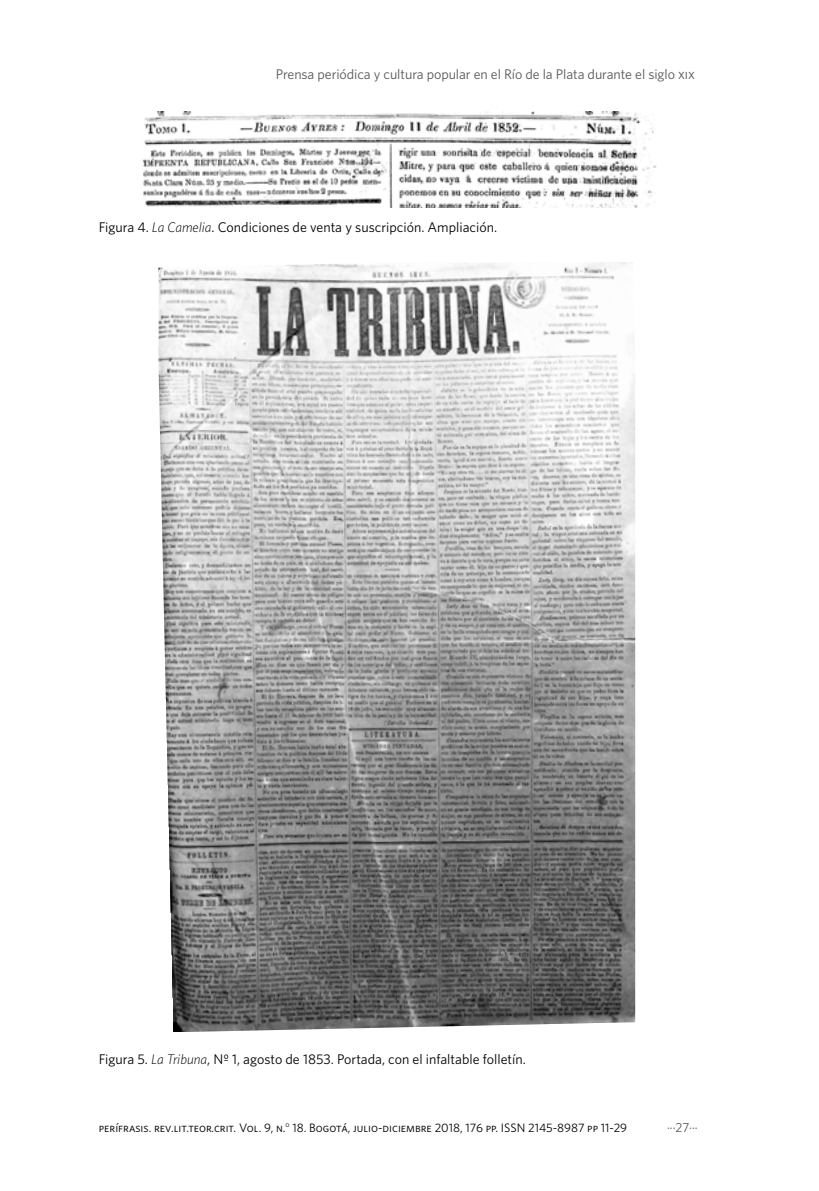
<style>
.page{position:relative;width:819px;height:1191px;background:#fff}
.page>*{position:absolute;margin:0;border:0;box-sizing:border-box;transform-origin:0 0}
.t1{font:14px "Whitney";color:#000}
.t2{font:14px "Whitney";letter-spacing:-.005em;color:#575756}
.t3{font:13.12px "Whitney";color:#575756}
.t4{font:12.25px "Whitney";color:#000}
.s1{font-weight:300;font-style:italic}
</style>
<div class="page">
<img style="left:142px;top:112px;width:514px;height:96px">
<img style="left:158px;top:262px;width:477px;height:770px">
<p class="t2" style="left:276px;top:65px;width:420px">Prensa periódica y cultura popular en el Río de la Plata durante el siglo xix</p>
<p class="t1" style="left:99px;top:218px;width:400px">Figura 4. <span class="s1">La Camelia</span>. Condiciones de venta y suscripción. Ampliación.</p>
<p class="t1" style="left:99px;top:1049px;width:428px">Figura 5. <span class="s1">La Tribuna</span>, Nº 1, agosto de 1853. Portada, con el infaltable folletín.</p>
<p class="t4" style="left:99px;top:1119px;width:530px">perífrasis. rev.lit.teor.crit. Vol. 9, n.<sup>o</sup> 18. Bogotá, julio-diciembre 2018, 176 pp. ISSN 2145-8987 pp 11-29</p>
<p class="t3" style="left:667px;top:1118px;width:32px">···27···</p>
</div>
